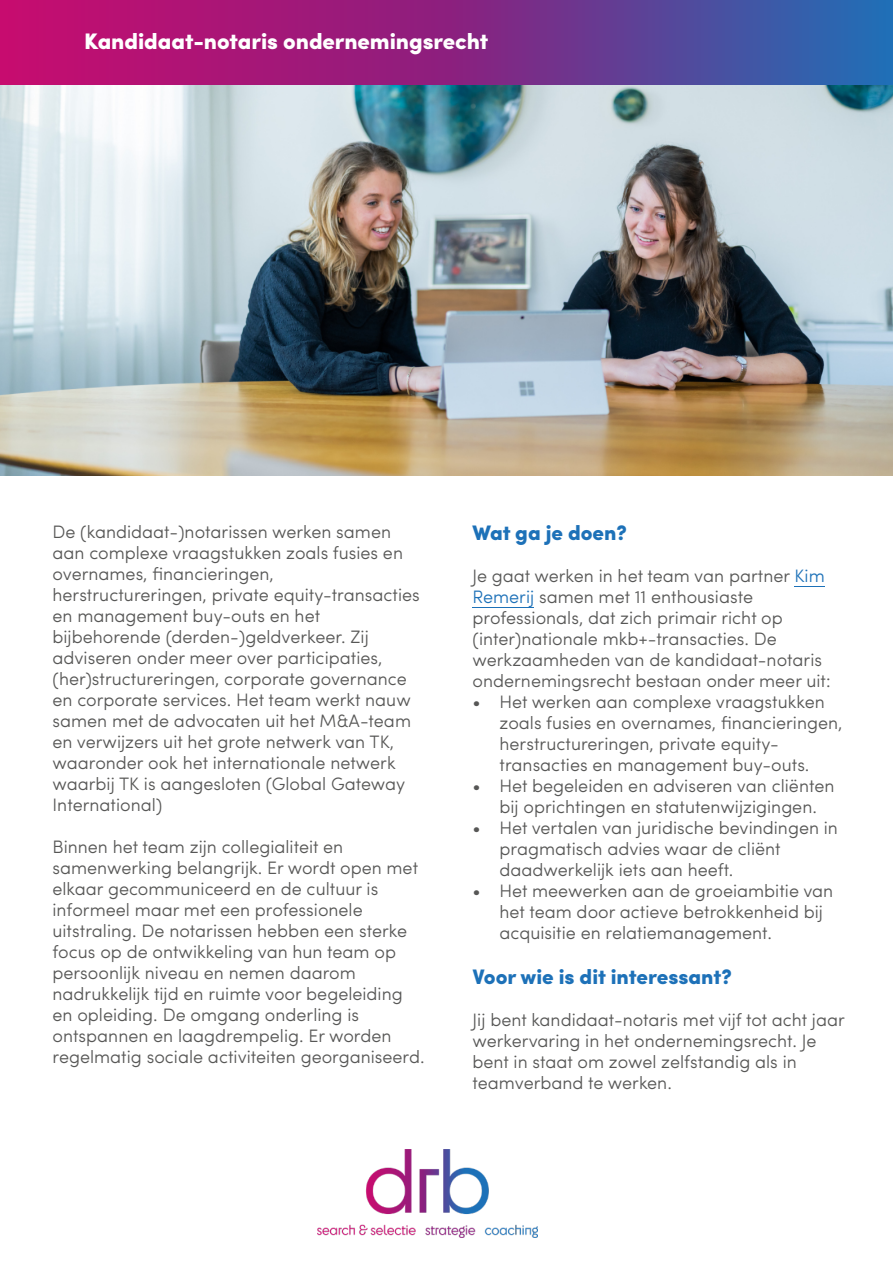
<style>
.page{position:relative;width:893px;height:1263px;background:#fff}
.page>*{position:absolute;margin:0;border:0;box-sizing:border-box;transform-origin:0 0}
.t1{font:900 22.5px "Sofia Pro";letter-spacing:-.005em;color:#fff}
.t2{font:900 21px "Sofia Pro";color:#1d71b8}
.t3{font:300 18px/21px "Sofia Pro";color:#575756}
.s1{color:#1d71b8}
</style>
<div class="page">
<svg style="left:0;top:0;width:893px;height:85px;background:#7f2e88"></svg>
<hr style="left:795px;top:586px;width:30px;height:1px;background:#1d71b8">
<hr style="left:472px;top:607px;width:62px;height:1px;background:#1d71b8">
<img style="left:0;top:85px;width:893px;height:390px">
<img style="left:317px;top:1150px;width:221px;height:87px">
<p class="t1" style="left:84px;top:32px;width:406px">Kandidaat-notaris ondernemingsrecht</p>
<p class="t3" style="left:52px;top:523px;width:369px">De (kandidaat-)notarissen werken samen aan complexe vraagstukken zoals fusies en overnames, financieringen, herstructureringen, private equity-transacties en management buy-outs en het bijbehorende (derden-)geldverkeer. Zij adviseren onder meer over participaties, (her)structureringen, corporate governance en corporate services. Het team werkt nauw samen met de advocaten uit het M&amp;A-team en verwijzers uit het grote netwerk van TK, waaronder ook het internationale netwerk waarbij TK is aangesloten (Global Gateway International)</p>
<p class="t3" style="left:52px;top:838px;width:374px">Binnen het team zijn collegialiteit en samenwerking belangrijk. Er wordt open met elkaar gecommuniceerd en de cultuur is informeel maar met een professionele uitstraling. De notarissen hebben een sterke focus op de ontwikkeling van hun team op persoonlijk niveau en nemen daarom nadrukkelijk tijd en ruimte voor begeleiding en opleiding. De omgang onderling is ontspannen en laagdrempelig. Er worden regelmatig sociale activiteiten georganiseerd.</p>
<p class="t2" style="left:472px;top:524px;width:156px">Wat ga je doen?</p>
<p class="t3" style="left:472px;top:567px;width:360px">Je gaat werken in het team van partner <span class="s1">Kim Remerij</span> samen met 11 enthousiaste professionals, dat zich primair richt op (inter)nationale mkb+-transacties. De werkzaamheden van de kandidaat-notaris ondernemingsrecht bestaan onder meer uit:</p>
<p class="t3" style="left:500px;top:693px;width:344px;text-indent:-27px">• Het werken aan complexe vraagstukken zoals fusies en overnames, financieringen, herstructureringen, private equity&shy;transacties en management buy-outs.</p>
<p class="t3" style="left:472px;top:777px;width:363px;text-align:center">• Het begeleiden en adviseren van cliënten bij oprichtingen en statutenwijzigingen.</p>
<p class="t3" style="left:500px;top:819px;width:340px;text-indent:-27px">• Het vertalen van juridische bevindingen in pragmatisch advies waar de cliënt daadwerkelijk iets aan heeft.</p>
<p class="t3" style="left:500px;top:882px;width:335px;text-indent:-27px">• Het meewerken aan de groeiambitie van het team door actieve betrokkenheid bij acquisitie en relatiemanagement.</p>
<p class="t2" style="left:472px;top:968px;width:261px">Voor wie is dit interessant?</p>
<p class="t3" style="left:472px;top:1011px;width:374px">Jij bent kandidaat-notaris met vijf tot acht jaar werkervaring in het ondernemingsrecht. Je bent in staat om zowel zelfstandig als in teamverband te werken.</p>
</div>
